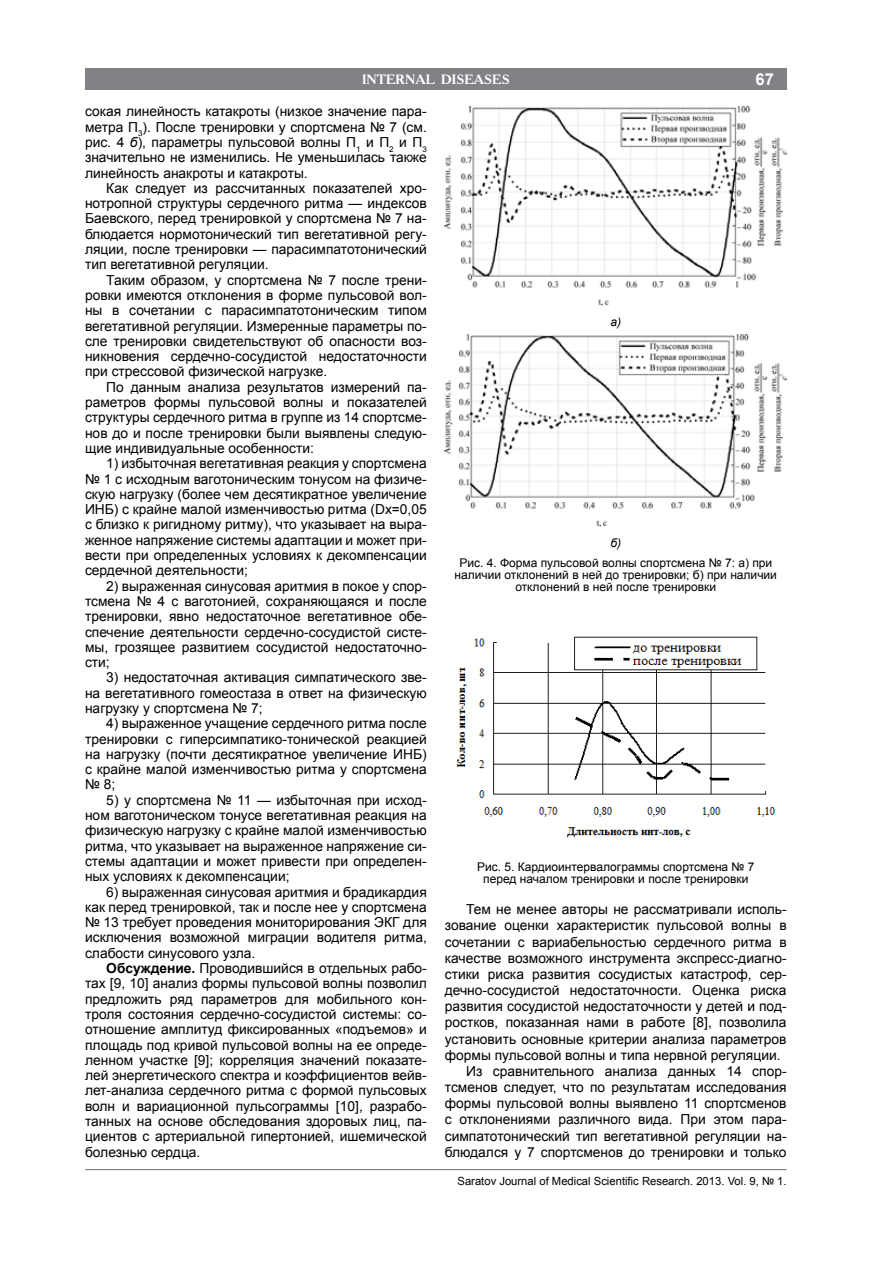
<style>
.page{position:relative;width:893px;height:1263px;background:#fff}
.page>*{position:absolute;margin:0;border:0;box-sizing:border-box;transform-origin:0 0}
.t1{font:700 16.5px "Arial";color:#fff}
.t2{font:13.8px/15.3px "Arial";color:#000;text-align:justify}
.t3{font:700 13.5px "Academy C";color:#fff}
.t4{font:12px/12px "Arial";color:#000;text-align:center}
.t5{font:italic 12px "Arial";color:#000}
.t6{font:11.25px "Arial";color:#000}
.s1{font-style:italic}
.s2{font-weight:700}
</style>
<div class="page">
<hr style="left:85px;top:1169px;width:702px;height:1px;background:#808285">
<div style="left:85px;top:68px;width:702px;height:21px;background:#808285"></div>
<img style="left:445px;top:106px;width:342px;height:199px">
<img style="left:445px;top:334px;width:342px;height:192px">
<img style="left:456px;top:636px;width:319px;height:202px">
<p class="t1" style="left:756px;top:68px;width:20px">67</p>
<p class="t3" style="left:362px;top:71px;width:149px">INTERNAL DISEASES</p>
<p class="t2" style="left:85px;top:104px;width:343px">сокая линейность катакроты (низкое значение пара&shy;метра П<sub>3</sub>). После тренировки у спортсмена № 7 (см. рис. 4 <span class="s1">б</span>), параметры пульсовой волны П<sub>1</sub> и П<sub>2</sub> и П<sub>3 </sub>значительно не изменились. Не уменьшилась также линейность анакроты и катакроты.</p>
<p class="t2" style="left:85px;top:180px;width:343px;text-indent:21px">Как следует из рассчитанных показателей хро&shy;нотропной структуры сердечного ритма — индексов Баевского, перед тренировкой у спортсмена № 7 на&shy;блюдается нормотонический тип вегетативной регу&shy;ляции, после тренировки — парасимпатотонический тип вегетативной регуляции.</p>
<p class="t2" style="left:85px;top:272px;width:343px;text-indent:21px">Таким образом, у спортсмена № 7 после трени&shy;ровки имеются отклонения в форме пульсовой вол&shy;ны в сочетании с парасимпатотоническим типом вегетативной регуляции. Измеренные параметры по&shy;сле тренировки свидетельствуют об опасности воз&shy;никновения сердечно-сосудистой недостаточности при стрессовой физической нагрузке.</p>
<p class="t2" style="left:85px;top:379px;width:343px;text-indent:21px">По данным анализа результатов измерений па&shy;раметров формы пульсовой волны и показателей структуры сердечного ритма в группе из 14 спортсме&shy;нов до и после тренировки были выявлены следую&shy;щие индивидуальные особенности:</p>
<p class="t2" style="left:85px;top:456px;width:343px;text-indent:21px">1) избыточная вегетативная реакция у спортсмена № 1 с исходным ваготоническим тонусом на физиче&shy;скую нагрузку (более чем десятикратное увеличение ИНБ) с крайне малой изменчивостью ритма (Dx=0,05 с близко к ригидному ритму), что указывает на выра&shy;женное напряжение системы адаптации и может при&shy;вести при определенных условиях к декомпенсации сердечной деятельности;</p>
<p class="t2" style="left:85px;top:578px;width:343px;text-indent:21px">2) выраженная синусовая аритмия в покое у спор&shy;тсмена № 4 с ваготонией, сохраняющаяся и после тренировки, явно недостаточное вегетативное обе&shy;спечение деятельности сердечно-сосудистой систе&shy;мы, грозящее развитием сосудистой недостаточно&shy;сти;</p>
<p class="t2" style="left:85px;top:670px;width:343px;text-indent:21px">3) недостаточная активация симпатического зве&shy;на вегетативного гомеостаза в ответ на физическую нагрузку у спортсмена № 7;</p>
<p class="t2" style="left:85px;top:716px;width:343px;text-indent:21px">4) выраженное учащение сердечного ритма после тренировки с гиперсимпатико-тонической реакцией на нагрузку (почти десятикратное увеличение ИНБ) с крайне малой изменчивостью ритма у спортсмена № 8;</p>
<p class="t2" style="left:85px;top:792px;width:343px;text-indent:21px">5) у спортсмена № 11 — избыточная при исход&shy;ном ваготоническом тонусе вегетативная реакция на физическую нагрузку с крайне малой изменчивостью ритма, что указывает на выраженное напряжение си&shy;стемы адаптации и может привести при определен&shy;ных условиях к декомпенсации;</p>
<p class="t2" style="left:85px;top:884px;width:343px;text-indent:21px">6) выраженная синусовая аритмия и брадикардия как перед тренировкой, так и после нее у спортсмена № 13 требует проведения мониторирования ЭКГ для исключения возможной миграции водителя ритма, слабости синусового узла.</p>
<p class="t2" style="left:85px;top:961px;width:343px;text-indent:21px"><span class="s2">Обсуждение.</span> Проводившийся в отдельных рабо&shy;тах [9, 10] анализ формы пульсовой волны позволил предложить ряд параметров для мобильного кон&shy;троля состояния сердечно-сосудистой системы: со&shy;отношение амплитуд фиксированных «подъемов» и площадь под кривой пульсовой волны на ее опреде&shy;ленном участке [9]; корреляция значений показате&shy;лей энергетического спектра и коэффициентов вейв&shy;лет-анализа сердечного ритма с формой пульсовых волн и вариационной пульсограммы [10], разрабо&shy;танных на основе обследования здоровых лиц, па&shy;циентов с артериальной гипертонией, ишемической болезнью сердца.</p>
<p class="t5" style="left:610px;top:314px;width:12px">а)</p>
<p class="t5" style="left:610px;top:535px;width:12px">б)</p>
<p class="t4" style="left:455px;top:557px;width:324px">Рис. 4. Форма пульсовой волны спортсмена № 7: а) при наличии отклонений в ней до тренировки; б) при наличии отклонений в ней после тренировки</p>
<p class="t4" style="left:477px;top:861px;width:279px">Рис. 5. Кардиоинтервалограммы спортсмена № 7 перед началом тренировки и после тренировки</p>
<p class="t2" style="left:466px;top:902px;width:322px">Тем не менее авторы не рассматривали исполь-</p>
<p class="t2" style="left:445px;top:918px;width:343px">зование оценки характеристик пульсовой волны в</p>
<p class="t2" style="left:445px;top:934px;width:343px">сочетании с вариабельностью сердечного ритма в</p>
<p class="t2" style="left:445px;top:950px;width:343px">качестве возможного инструмента экспресс-диагно-</p>
<p class="t2" style="left:445px;top:966px;width:343px">стики риска развития сосудистых катастроф, сер-</p>
<p class="t2" style="left:445px;top:983px;width:343px">дечно-сосудистой недостаточности. Оценка риска</p>
<p class="t2" style="left:445px;top:999px;width:343px">развития сосудистой недостаточности у детей и под-</p>
<p class="t2" style="left:445px;top:1015px;width:343px">ростков, показанная нами в работе [8], позволила</p>
<p class="t2" style="left:445px;top:1031px;width:343px">установить основные критерии анализа параметров</p>
<p class="t2" style="left:445px;top:1047px;width:337px">формы пульсовой волны и типа нервной регуляции.</p>
<p class="t2" style="left:466px;top:1063px;width:322px">Из сравнительного анализа данных 14 спор-</p>
<p class="t2" style="left:445px;top:1080px;width:343px">тсменов следует, что по результатам исследования</p>
<p class="t2" style="left:445px;top:1096px;width:343px">формы пульсовой волны выявлено 11 спортсменов</p>
<p class="t2" style="left:445px;top:1112px;width:343px">с отклонениями различного вида. При этом пара-</p>
<p class="t2" style="left:445px;top:1128px;width:343px">симпатотонический тип вегетативной регуляции на-</p>
<p class="t2" style="left:445px;top:1144px;width:343px">блюдался у 7 спортсменов до тренировки и только</p>
<p class="t6" style="left:458px;top:1174px;width:331px">Saratov Journal of Medical Scientific Research. 2013. Vol. 9, № 1.</p>
</div>
